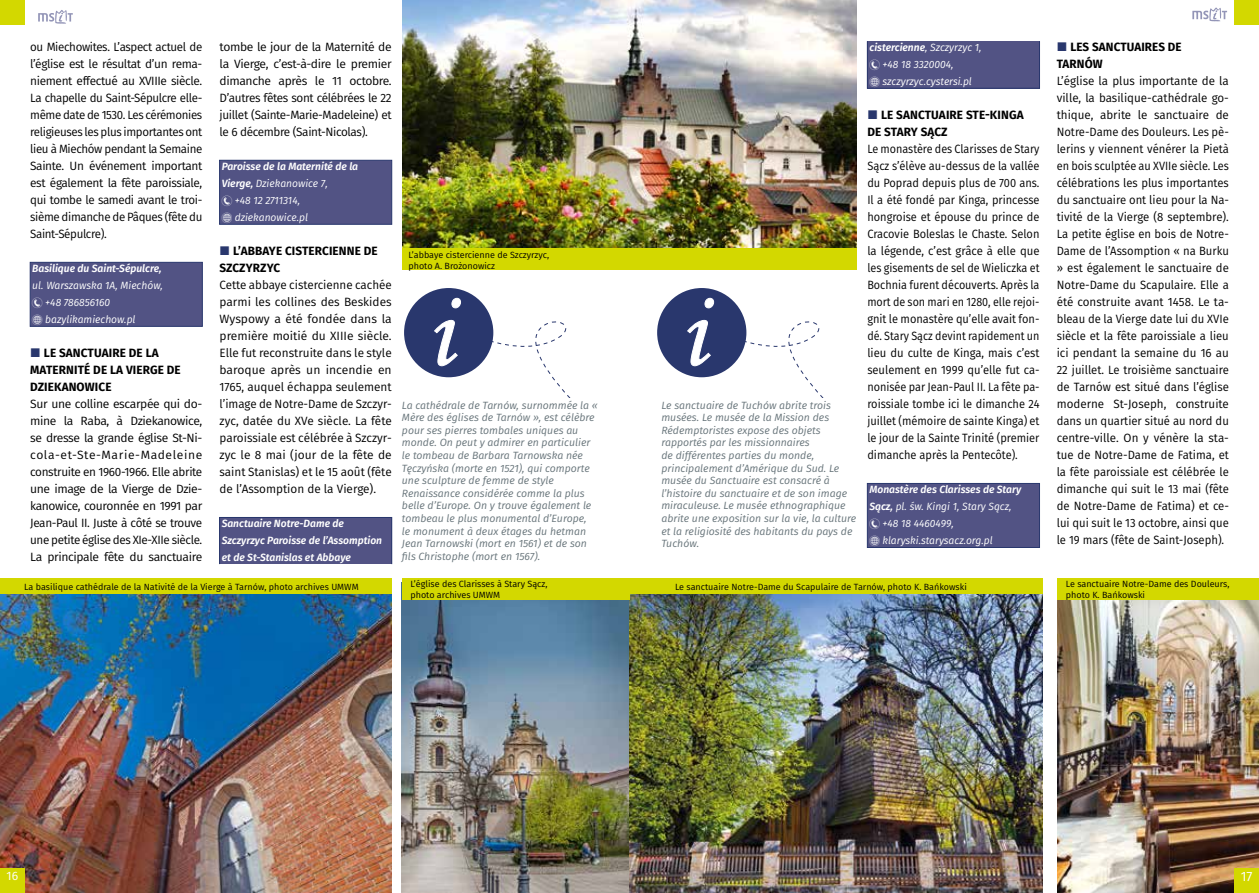
<style>
.page{position:relative;width:1259px;height:893px;background:#fff}
.page>*{position:absolute;margin:0;border:0;box-sizing:border-box;transform-origin:0 0}
.t1{font:13.5px "Fira Sans";color:#fff}
.t2{font:12.15px "Fira Sans";color:#fff}
.t3{font:12px/17px "Fira Sans";letter-spacing:-.03em;color:#000;text-align:justify}
.t4{font:12px/17px "Fira Sans";letter-spacing:-.03em;color:#000;text-align:justify;scale:.9 1}
.t5{font:12px/17px "Fira Sans";letter-spacing:-.03em;color:#000;text-align:justify;scale:.96 1}
.t6{font:700 12px/17px "Fira Sans";letter-spacing:.01em;color:#000}
.t7{font:italic 10.5px/12.6px "Fira Sans";color:#67747a}
.t8{font:italic 10.5px/17px "Fira Sans";color:#fff}
.t9{font:italic 600 10.5px/17px "Fira Sans";color:#fff}
.t10{font:9px/10.8px "Fira Sans";color:#000}
.s1{font-family:"znaczkimapy";font-style:normal}
.s2{font-weight:600}
</style>
<div class="page">
<img style="left:0;top:593px;width:391px;height:300px">
<img style="left:402px;top:599px;width:227px;height:294px">
<img style="left:1057px;top:599px;width:202px;height:294px">
<img style="left:629px;top:593px;width:413px;height:300px">
<img style="left:402px;top:0;width:454px;height:249px">
<div style="left:1234px;top:0;width:25px;height:25px;background:#d3d800"></div>
<div style="left:1234px;top:868px;width:25px;height:25px;background:#d3d800"></div>
<div style="left:0;top:868px;width:25px;height:25px;background:#d3d800"></div>
<div style="left:0;top:0;width:25px;height:25px;background:#d3d800"></div>
<svg style="left:1192px;top:7px;width:35px;height:14px"></svg>
<svg style="left:38px;top:10px;width:35px;height:14px"></svg>
<svg style="left:469px;top:319px;width:102px;height:79px"></svg>
<svg style="left:722px;top:319px;width:102px;height:79px"></svg>
<div style="left:404px;top:288px;width:89px;height:89px;background:#29376d;border-radius:50%"></div>
<svg style="left:434px;top:297px;width:27px;height:70px"></svg>
<div style="left:657px;top:288px;width:89px;height:89px;background:#29376d;border-radius:50%"></div>
<svg style="left:687px;top:297px;width:27px;height:70px"></svg>
<div style="left:0;top:578px;width:392px;height:15px;background:#d3d800"></div>
<div style="left:402px;top:578px;width:227px;height:21px;background:#d3d800"></div>
<div style="left:1057px;top:578px;width:202px;height:21px;background:#d3d800"></div>
<div style="left:629px;top:578px;width:413px;height:15px;background:#d3d800"></div>
<div style="left:402px;top:249px;width:454px;height:21px;background:#d3d800"></div>
<div style="left:867px;top:41px;width:172px;height:47px;background:#525384"></div>
<div style="left:867px;top:41px;width:173px;height:48px;border:1px solid #29376d"></div>
<div style="left:867px;top:483px;width:173px;height:65px;background:#525384;border:1px solid #29376d"></div>
<div style="left:30px;top:262px;width:173px;height:65px;background:#525384;border:1px solid #29376d"></div>
<div style="left:219px;top:160px;width:173px;height:65px;background:#525384;border:1px solid #29376d"></div>
<div style="left:220px;top:517px;width:172px;height:47px;background:#525384"></div>
<div style="left:219px;top:517px;width:173px;height:47px;border:1px solid #29376d"></div>
<p class="t5" style="left:30px;top:38px;width:181px">ou Miechowites. L’aspect actuel de l’église est le résultat d’un rema&shy;niement effectué au XVIIIe siècle.<br>La chapelle du Saint-Sépulcre elle&shy;même date de 1530. Les cérémonies religieuses les plus importantes ont lieu à Miechów pendant la Semaine Sainte. Un événement important est également la fête paroissiale, qui tombe le samedi avant le troi&shy;sième dimanche de Pâques (fête du Saint-Sépulcre).</p>
<p class="t9" style="left:32px;top:259px;width:131px">Basilique du Saint-Sépulcre,</p>
<p class="t8" style="left:32px;top:277px;width:132px">ul. Warszawska 1A, Miechów,<br><span class="s1">B</span> +48 786856160<br><span class="s1">C</span> bazylikamiechow.pl</p>
<p class="t6" style="left:30px;top:344px;width:152px;text-indent:14px">LE SANCTUAIRE DE LA<br>MATERNITÉ DE LA VIERGE DE<br>DZIEKANOWICE</p>
<p class="t3" style="left:30px;top:395px;width:174px">Sur une colline escarpée qui do&shy;mine la Raba, à Dziekanowice, se dresse la grande église St-Ni&shy;cola-et-Ste-Marie-Madeleine construite en 1960-1966. Elle abrite une image de la Vierge de Dzie&shy;kanowice, couronnée en 1991 par Jean-Paul II. Juste à côté se trouve une petite église des XIe-XIIe siècle.<br>La principale fête du sanctuaire</p>
<p class="t3" style="left:220px;top:38px;width:174px">tombe le jour de la Maternité de la Vierge, c’est-à-dire le premier dimanche après le 11 octobre.<br>D’autres fêtes sont célébrées le 22 juillet (Sainte-Marie-Madeleine) et le 6 décembre (Saint-Nicolas).</p>
<p class="t8" style="left:222px;top:158px;width:138px"><span class="s2">Paroisse de la Maternité de la<br>Vierge,</span> Dziekanowice 7,<br><span class="s1">B</span> +48 12 2711314,<br><span class="s1">C</span> dziekanowice.pl</p>
<p class="t6" style="left:220px;top:242px;width:160px;text-indent:14px">L’ABBAYE CISTERCIENNE DE<br>SZCZYRZYC</p>
<p class="t3" style="left:220px;top:276px;width:174px">Cette abbaye cistercienne cachée parmi les collines des Beskides Wyspowy a été fondée dans la première moitié du XIIIe siècle.<br>Elle fut reconstruite dans le style baroque après un incendie en 1765, auquel échappa seulement l’image de Notre-Dame de Szczyr&shy;zyc, datée du XVe siècle. La fête paroissiale est célébrée à Szczyr&shy;zyc le 8 mai (jour de la fête de saint Stanislas) et le 15 août (fête de l’Assomption de la Vierge).</p>
<p class="t9" style="left:222px;top:514px;width:162px">Sanctuaire Notre-Dame de<br>Szczyrzyc Paroisse de l’Assomption et de St-Stanislas et Abbaye</p>
<p class="t10" style="left:408px;top:249px;width:142px">L’abbaye cistercienne de Szczyrzyc, photo A. Brożonowicz</p>
<p class="t7" style="left:402px;top:398px;width:197px">La cathédrale de Tarnów, surnommée la « Mère des églises de Tarnów », est célèbre pour ses pierres tombales uniques au monde. On peut y admirer en particulier le tombeau de Barbara Tarnowska née Tęczyńska (morte en 1521), qui comporte une sculpture de femme de style Renaissance considérée comme la plus belle d’Europe. On y trouve également le tombeau le plus monumental d’Europe,<br>le monument à deux étages du hetman Jean Tarnowski (mort en 1561) et de son fils Christophe (mort en 1567).</p>
<p class="t10" style="left:24px;top:581px;width:336px">La basilique cathédrale de la Nativité de la Vierge à Tarnów, photo archives UMWM</p>
<p class="t10" style="left:410px;top:579px;width:139px">L’église des Clarisses à Stary Sącz, photo archives UMWM</p>
<p class="t7" style="left:661px;top:398px;width:196px">Le sanctuaire de Tuchów abrite trois musées. Le musée de la Mission des Rédemptoristes expose des objets rapportés par les missionnaires<br>de différentes parties du monde, principalement d’Amérique du Sud. Le musée du Sanctuaire est consacré à l’histoire du sanctuaire et de son image miraculeuse. Le musée ethnographique abrite une exposition sur la vie, la culture et la religiosité des habitants du pays de Tuchów.</p>
<p class="t8" style="left:869px;top:39px;width:114px"><span class="s2">cistercienne</span>, Szczyrzyc 1,<br><span class="s1">B</span> +48 18 3320004,<br><span class="s1">C</span> szczyrzyc.cystersi.pl</p>
<p class="t6" style="left:867px;top:106px;width:158px;text-indent:14px">LE SANCTUAIRE STE-KINGA<br>DE STARY SĄCZ</p>
<p class="t4" style="left:867px;top:140px;width:193px">Le monastère des Clarisses de Stary Sącz s’élève au-dessus de la vallée du Poprad depuis plus de 700 ans.<br>Il a été fondé par Kinga, princesse hongroise et épouse du prince de Cracovie Boleslas le Chaste. Selon la légende, c’est grâce à elle que les gisements de sel de Wieliczka et Bochnia furent découverts. Après la mort de son mari en 1280, elle rejoi&shy;gnit le monastère qu’elle avait fon&shy;dé. Stary Sącz devint rapidement un lieu du culte de Kinga, mais c’est seulement en 1999 qu’elle fut ca&shy;nonisée par Jean-Paul II. La fête pa&shy;roissiale tombe ici le dimanche 24 juillet (mémoire de sainte Kinga) et le jour de la Sainte Trinité (premier dimanche après la Pentecôte).</p>
<p class="t8" style="left:869px;top:481px;width:153px"><span class="s2">Monastère des Clarisses de Stary<br>Sącz,</span> pl. św. Kingi 1, Stary Sącz,<br><span class="s1">B</span> +48 18 4460499,<br><span class="s1">C</span> klaryski.starysacz.org.pl</p>
<p class="t10" style="left:675px;top:581px;width:293px">Le sanctuaire Notre-Dame du Scapulaire de Tarnów, photo K. Bańkowski</p>
<p class="t6" style="left:1056px;top:38px;width:126px;text-indent:14px">LES SANCTUAIRES DE<br>TARNÓW</p>
<p class="t3" style="left:1056px;top:72px;width:174px">L’église la plus importante de la ville, la basilique-cathédrale go&shy;thique, abrite le sanctuaire de Notre-Dame des Douleurs. Les pè&shy;lerins y viennent vénérer la Pietà en bois sculptée au XVIIe siècle. Les célébrations les plus importantes du sanctuaire ont lieu pour la Na&shy;tivité de la Vierge (8 septembre).<br>La petite église en bois de Notre-Dame de l’Assomption « na Burku » est également le sanctuaire de Notre-Dame du Scapulaire. Elle a été construite avant 1458. Le ta&shy;bleau de la Vierge date lui du XVIe siècle et la fête paroissiale a lieu ici pendant la semaine du 16 au 22 juillet. Le troisième sanctuaire de Tarnów est situé dans l’église moderne St-Joseph, construite dans un quartier situé au nord du centre-ville. On y vénère la sta&shy;tue de Notre-Dame de Fatima, et la fête paroissiale est célébrée le dimanche qui suit le 13 mai (fête de Notre-Dame de Fatima) et ce&shy;lui qui suit le 13 octobre, ainsi que le 19 mars (fête de Saint-Joseph).</p>
<p class="t10" style="left:1066px;top:579px;width:165px">Le sanctuaire Notre-Dame des Douleurs, photo K. Bańkowski</p>
<p class="t2" style="left:7px;top:866px;width:13px">16</p>
<p class="t1" style="left:1240px;top:866px;width:13px">17</p>
</div>
